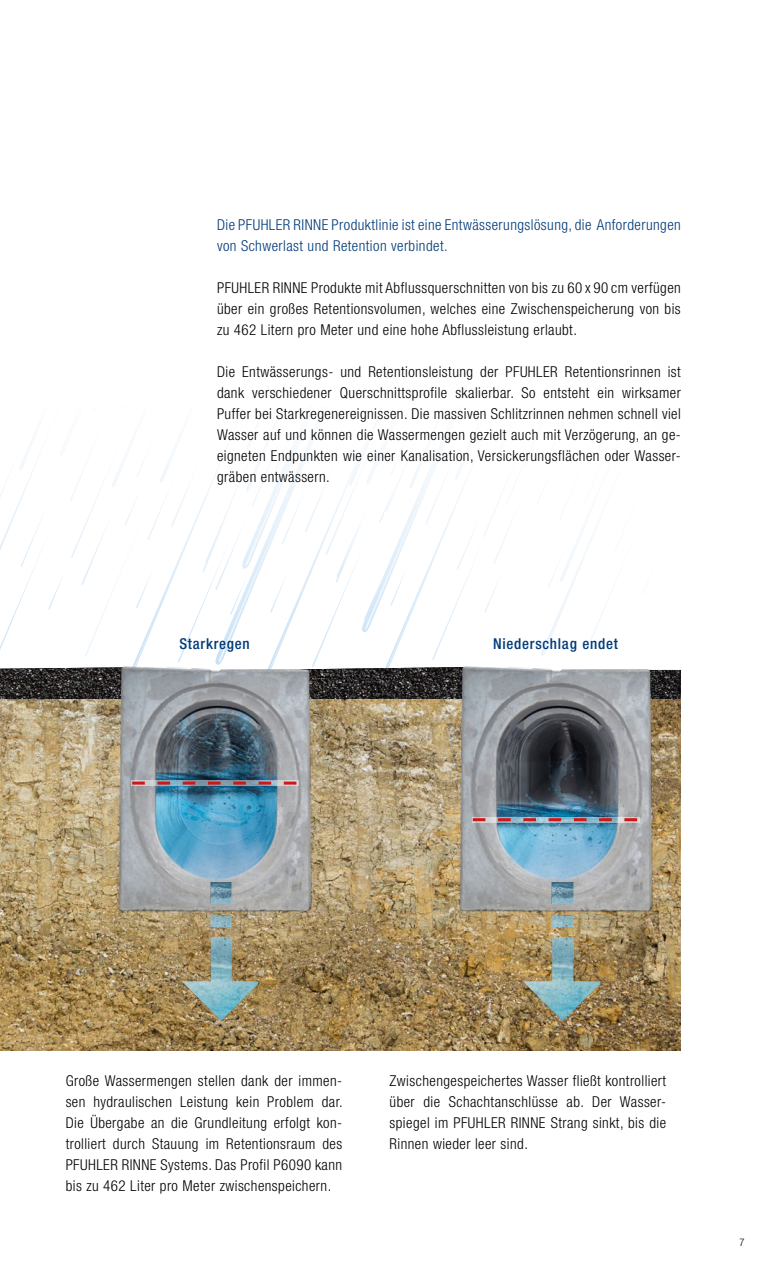
<style>
.page{position:relative;width:766px;height:1263px;background:#fff}
.page>*{position:absolute;margin:0;border:0;box-sizing:border-box;transform-origin:0 0}
.t1{font:300 condensed 15px/21px "Helvetica Neue LT Pro";letter-spacing:.03em;color:#000;text-align:justify}
.t2{font:300 condensed 15px/21px "Helvetica Neue LT Pro";letter-spacing:.03em;color:#003a78}
.t3{font:500 condensed 15px "Helvetica Neue LT Pro";letter-spacing:.05em;color:#003a78}
.t4{font:300 condensed 10.5px "Helvetica Neue LT Pro";color:#000}
</style>
<div class="page">
<img style="left:0;top:699px;width:680px;height:351px">
<svg style="left:0;top:448px;width:609px;height:219px"></svg>
<img style="left:0;top:667px;width:680px;height:32px">
<img style="left:110px;top:659px;width:204px;height:277px">
<img style="left:451px;top:659px;width:204px;height:277px">
<svg style="left:131px;top:780px;width:167px;height:6px"></svg>
<div style="left:471px;top:817px;width:168px;height:5px;background:#cdc3c5"></div>
<img style="left:179px;top:937px;width:85px;height:99px">
<img style="left:520px;top:937px;width:85px;height:99px">
<img style="left:207px;top:883px;width:26px;height:21px">
<img style="left:549px;top:883px;width:25px;height:21px">
<img style="left:207px;top:915px;width:26px;height:11px">
<img style="left:549px;top:915px;width:25px;height:11px">
<svg style="left:132px;top:782px;width:164px;height:3px"></svg>
<svg style="left:472px;top:818px;width:165px;height:3px"></svg>
<p class="t2" style="left:217px;top:214px;width:465px">Die PFUHLER RINNE Produktlinie ist eine Entwässerungslösung, die Anforderungen von Schwerlast und Retention verbindet.</p>
<p class="t1" style="left:217px;top:277px;width:465px">PFUHLER RINNE Produkte mit Abflussquerschnitten von bis zu 60 x 90 cm verfügen über ein großes Retentionsvolumen, welches eine Zwischenspeicherung von bis zu 462 Litern pro Meter und eine hohe Abflussleistung erlaubt.</p>
<p class="t1" style="left:217px;top:361px;width:465px">Die Entwässerungs- und Retentionsleistung der PFUHLER Retentionsrinnen ist dank verschiedener Querschnittsprofile skalierbar. So entsteht ein wirksamer Puffer bei Starkregenereignissen. Die massiven Schlitzrinnen nehmen schnell viel Wasser auf und können die Wassermengen gezielt auch mit Verzögerung, an ge&shy;eigneten Endpunkten wie einer Kanalisation, Versickerungsflächen oder Wasser&shy;gräben entwässern.</p>
<p class="t3" style="left:179px;top:634px;width:72px">Starkregen</p>
<p class="t3" style="left:493px;top:634px;width:126px">Niederschlag endet</p>
<p class="t1" style="left:66px;top:1070px;width:278px">Große Wassermengen stellen dank der immen&shy;sen hydraulischen Leistung kein Problem dar.<br>Die Übergabe an die Grundleitung erfolgt kon&shy;trolliert durch Stauung im Retentionsraum des PFUHLER RINNE Systems. Das Profil P6090 kann bis zu 462 Liter pro Meter zwischenspeichern.</p>
<p class="t1" style="left:389px;top:1070px;width:278px">Zwischengespeichertes Wasser fließt kontrolliert über die Schachtanschlüsse ab. Der Wasser&shy;spiegel im PFUHLER RINNE Strang sinkt, bis die Rinnen wieder leer sind.</p>
<p class="t4" style="left:739px;top:1236px;width:7px">7</p>
</div>
